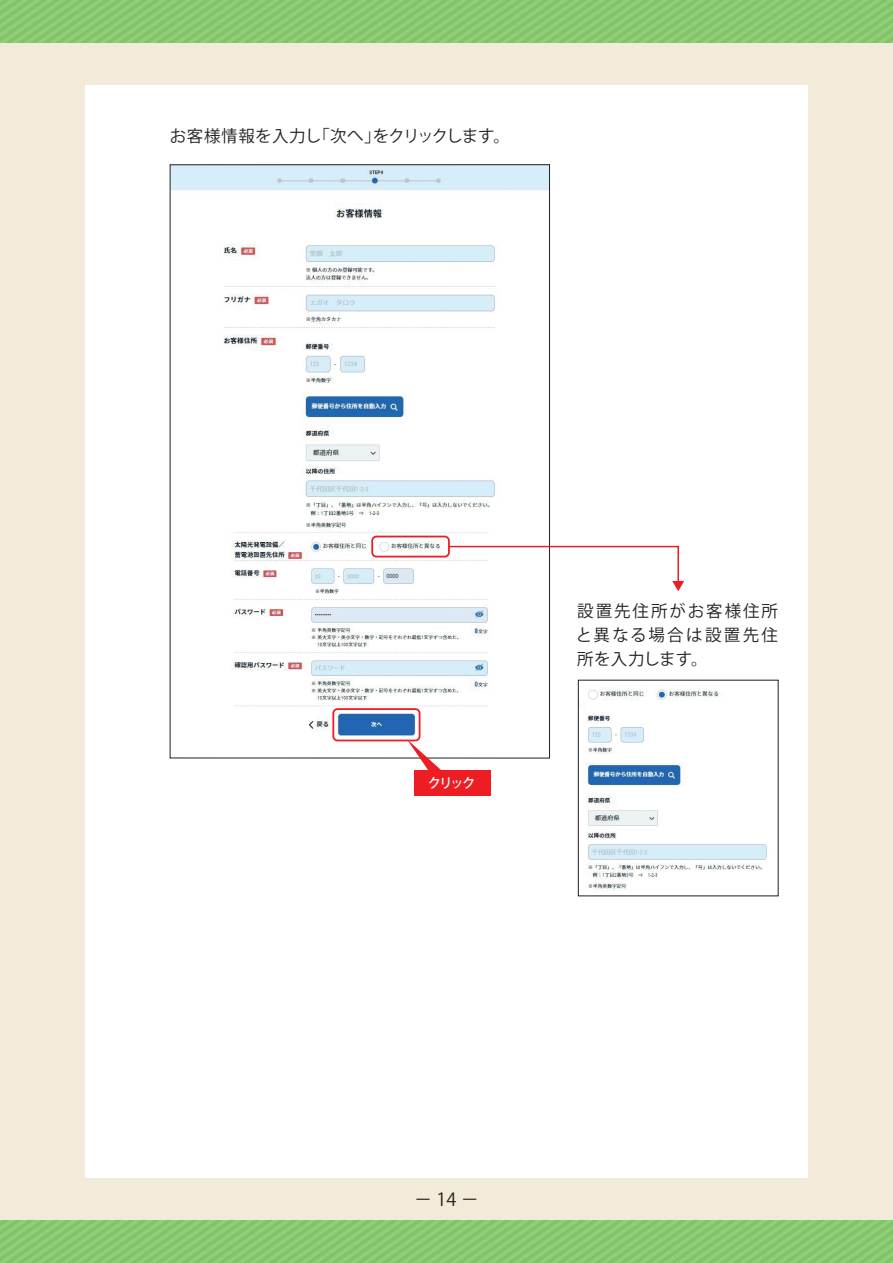
<style>
.page{position:relative;width:893px;height:1263px;background:#f3ebd9}
.page>*{position:absolute;margin:0;border:0;box-sizing:border-box;transform-origin:0 0}
.t1{font:18px "Koz Go Pro";color:#231f20}
.t2{font:16.5px/24px "Koz Go Pro";letter-spacing:.04em;color:#231f20;text-align:justify}
.t3{font:16.5px "Koz Go Pro";letter-spacing:.01em;color:#231f20}
.t4{font:500 13.5px "Koz Go Pro";color:#fff}
.t5{font:5.55px "Koz Go Pr 6 N";color:#231f20}
</style>
<div class="page">
<div style="left:0;top:0;width:893px;height:43px;background:#88c96f"></div>
<div style="left:0;top:1220px;width:893px;height:43px;background:#88c96f"></div>
<div style="left:85px;top:85px;width:723px;height:1093px;background:#fff"></div>
<img style="left:172px;top:166px;width:376px;height:576px">
<img style="left:582px;top:685px;width:185px;height:206px">
<svg style="left:447px;top:545px;width:237px;height:46px"></svg>
<div style="left:371px;top:536px;width:79px;height:21px;border:2px solid #ee1d23;border-radius:4px"></div>
<div style="left:332px;top:708px;width:88px;height:33px;border:2px solid #ee1d23;border-radius:4px"></div>
<div style="left:414px;top:770px;width:76px;height:25px;background:#ee1d23"></div>
<svg style="left:407px;top:739px;width:40px;height:31px"></svg>
<div style="left:386px;top:572px;width:15px;height:9px;background:#dde7f4"></div>
<p class="t3" style="left:170px;top:125px;width:342px">お客様情報を入力し「次へ」をクリックします。</p>
<p class="t5" style="left:386px;top:573px;width:14px">0000</p>
<p class="t4" style="left:428px;top:774px;width:49px">クリック</p>
<p class="t2" style="left:576px;top:599px;width:204px">設置先住所がお客様住所と異なる場合は設置先住所を入力します。</p>
<p class="t1" style="left:414px;top:1188px;width:66px">－14－</p>
</div>
